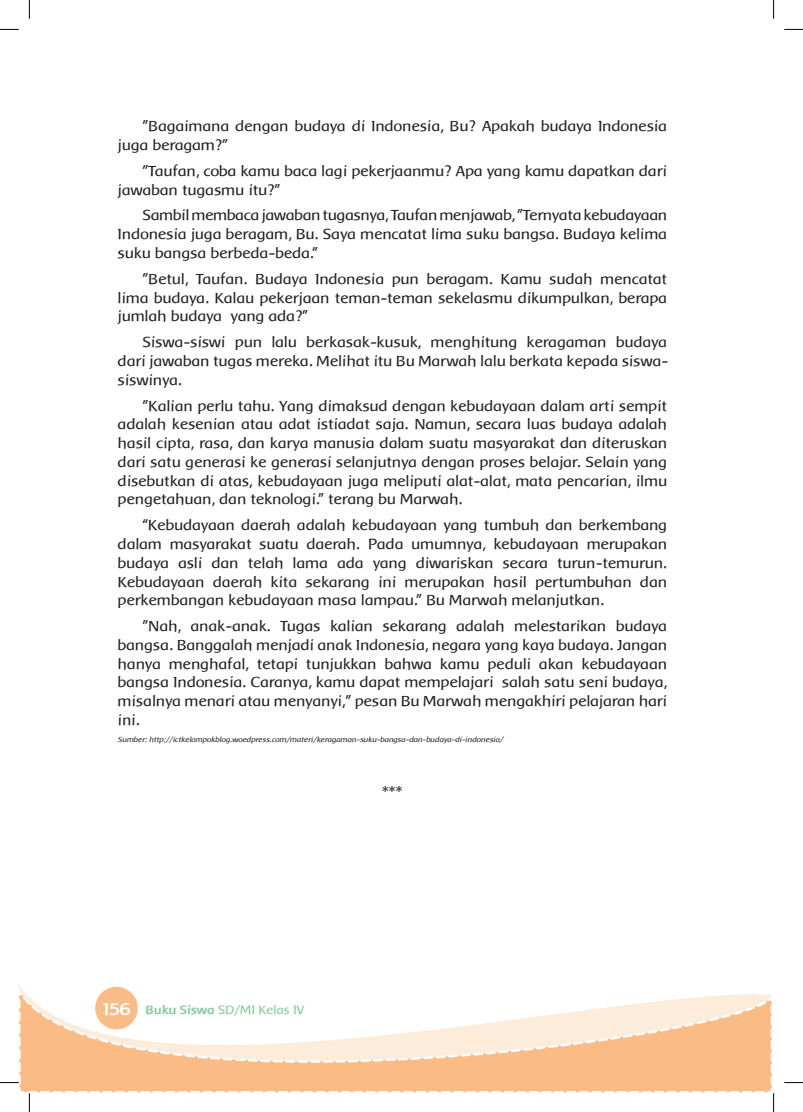
<style>
.page{position:relative;width:803px;height:1112px;background:#fff}
.page>*{position:absolute;margin:0;border:0;box-sizing:border-box;transform-origin:0 0}
.t1{font:15px/18.8px "Baar Metanoia";color:#231f20;text-align:justify}
.t2{font:12.5px "Baar Metanoia";color:#80ca9c}
.t3{font:italic 7.5px "Baar Metanoia";color:#231f20}
.s1{font-weight:700;font-size:17.5px;color:#fff}
.s2{font-weight:700}
</style>
<div class="page">
<svg style="left:19px;top:985px;width:753px;height:107px"></svg>
<svg style="left:0;top:29px;width:19px;height:1px"></svg>
<svg style="left:784px;top:29px;width:19px;height:1px"></svg>
<svg style="left:0;top:996px;width:22px;height:92px"></svg>
<svg style="left:784px;top:1082px;width:19px;height:1px"></svg>
<svg style="left:29px;top:0;width:1px;height:19px"></svg>
<svg style="left:28px;top:1090px;width:738px;height:21px"></svg>
<svg style="left:773px;top:0;width:1px;height:19px"></svg>
<svg style="left:773px;top:1093px;width:1px;height:18px"></svg>
<p class="t1" style="left:118px;top:117px;width:551px;text-indent:25px">”Bagaimana dengan budaya di Indonesia, Bu? Apakah budaya Indonesia juga beragam?”</p>
<p class="t1" style="left:118px;top:161px;width:551px;text-indent:25px">”Taufan, coba kamu baca lagi pekerjaanmu? Apa yang kamu dapatkan dari jawaban tugasmu itu?”</p>
<p class="t1" style="left:118px;top:206px;width:551px;text-indent:25px">Sambil membaca jawaban tugasnya, Taufan menjawab, ”Ternyata kebudayaan Indonesia juga beragam, Bu. Saya mencatat lima suku bangsa. Budaya kelima suku bangsa berbeda-beda.”</p>
<p class="t1" style="left:118px;top:269px;width:551px;text-indent:25px">”Betul, Taufan. Budaya Indonesia pun beragam. Kamu sudah mencatat lima budaya. Kalau pekerjaan teman-teman sekelasmu dikumpulkan, berapa jumlah budaya yang ada?”</p>
<p class="t1" style="left:118px;top:333px;width:552px;text-indent:25px">Siswa-siswi pun lalu berkasak-kusuk, menghitung keragaman budaya dari jawaban tugas mereka. Melihat itu Bu Marwah lalu berkata kepada siswa&shy;siswinya.</p>
<p class="t1" style="left:118px;top:396px;width:551px;text-indent:25px">”Kalian perlu tahu. Yang dimaksud dengan kebudayaan dalam arti sempit adalah kesenian atau adat istiadat saja. Namun, secara luas budaya adalah hasil cipta, rasa, dan karya manusia dalam suatu masyarakat dan diteruskan dari satu generasi ke generasi selanjutnya dengan proses belajar. Selain yang disebutkan di atas, kebudayaan juga meliputi alat-alat, mata pencarian, ilmu pengetahuan, dan teknologi.” terang bu Marwah.</p>
<p class="t1" style="left:118px;top:516px;width:551px;text-indent:25px">“Kebudayaan daerah adalah kebudayaan yang tumbuh dan berkembang dalam masyarakat suatu daerah. Pada umumnya, kebudayaan merupakan budaya asli dan telah lama ada yang diwariskan secara turun-temurun.<br>Kebudayaan daerah kita sekarang ini merupakan hasil pertumbuhan dan perkembangan kebudayaan masa lampau.” Bu Marwah melanjutkan.</p>
<p class="t1" style="left:118px;top:616px;width:551px;text-indent:25px">”Nah, anak-anak. Tugas kalian sekarang adalah melestarikan budaya bangsa. Banggalah menjadi anak Indonesia, negara yang kaya budaya. Jangan hanya menghafal, tetapi tunjukkan bahwa kamu peduli akan kebudayaan bangsa Indonesia. Caranya, kamu dapat mempelajari salah satu seni budaya, misalnya menari atau menyanyi,” pesan Bu Marwah mengakhiri pelajaran hari ini.</p>
<p class="t3" style="left:118px;top:735px;width:387px">Sumber: http://ictkelompokblog.woedpress.com/materi/keragaman-suku-bangsa-dan-budaya-di-indonesia/</p>
<p class="t1" style="left:382px;top:782px;width:22px">***</p>
<p class="t2" style="left:103px;top:1002px;width:203px"><span class="s1">156</span> <span class="s2">Buku Siswa</span> SD/MI Kelas IV</p>
</div>
